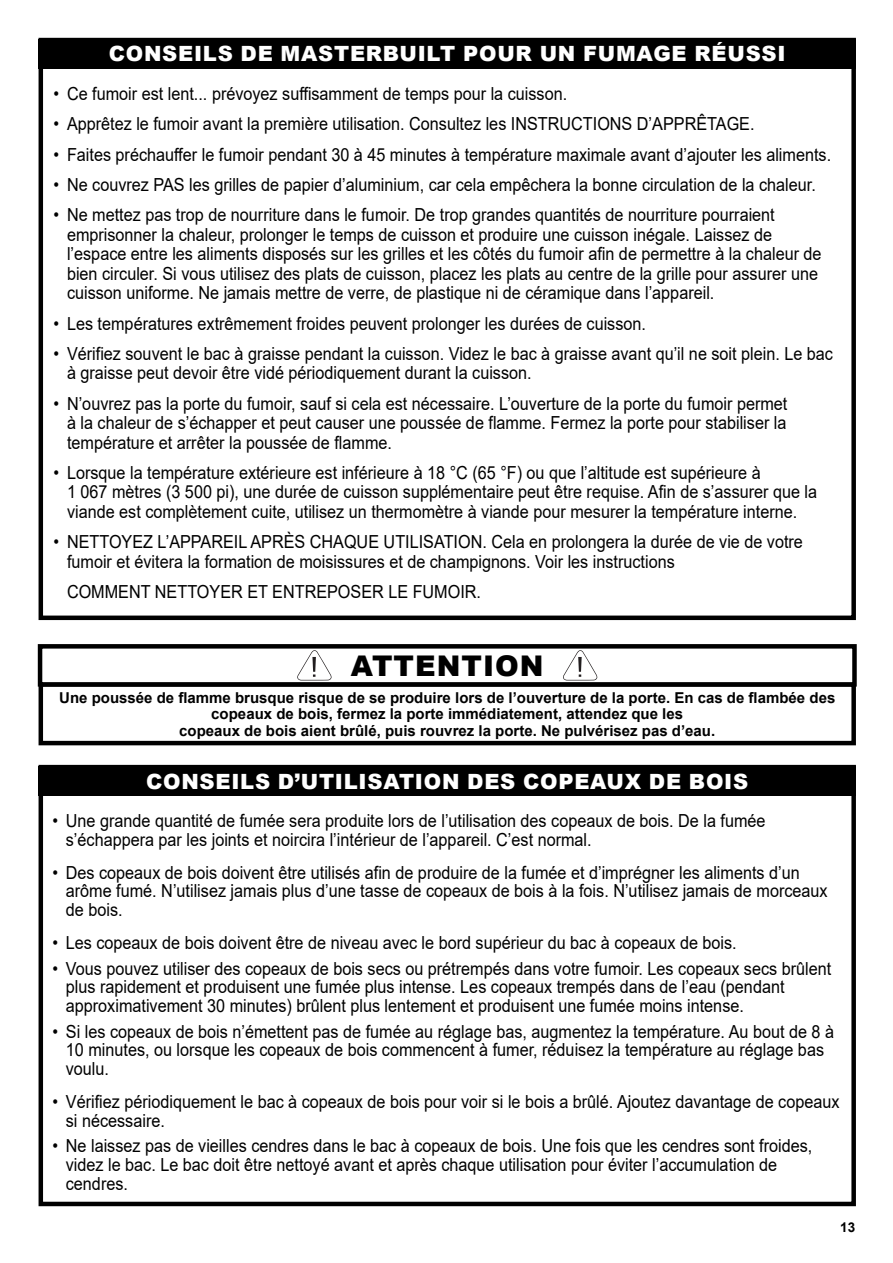
<style>
.page{position:relative;width:893px;height:1263px;background:#fff}
.page>*{position:absolute;margin:0;border:0;box-sizing:border-box;transform-origin:0 0}
.t1{font:900 28.5px "Arial";letter-spacing:.035em;color:#000}
.t2{font:900 21px "Arial";letter-spacing:.035em;color:#fff}
.t3{font:18px/19.5px "Arial";color:#000;scale:.9 1}
.t4{font:700 15px/16.5px "Arial";color:#000;text-align:center}
.t5{font:700 13.5px "Arial";color:#000}
</style>
<div class="page">
<div style="left:39px;top:38px;width:817px;height:582px;border:4px solid #000"></div>
<div style="left:39px;top:39px;width:817px;height:30px;background:#000"></div>
<div style="left:39px;top:765px;width:817px;height:441px;border:4px solid #000"></div>
<div style="left:39px;top:766px;width:817px;height:30px;background:#000"></div>
<div style="left:39px;top:682px;width:817px;height:63px;border:4px solid #000"></div>
<div style="left:38px;top:644px;width:819px;height:43px;border:4px solid #000"></div>
<svg style="left:297px;top:650px;width:35px;height:30px"></svg>
<svg style="left:563px;top:650px;width:35px;height:30px"></svg>
<p class="t2" style="left:109px;top:39px;width:678px">CONSEILS DE MASTERBUILT POUR UN FUMAGE RÉUSSI</p>
<p class="t3" style="left:54px;top:84px;width:572px">• Ce fumoir est lent... prévoyez suffisamment de temps pour la cuisson.</p>
<p class="t3" style="left:54px;top:114px;width:780px">• Apprêtez le fumoir avant la première utilisation. Consultez les INSTRUCTIONS D’APPRÊTAGE.</p>
<p class="t3" style="left:54px;top:144px;width:865px">• Faites préchauffer le fumoir pendant 30 à 45 minutes à température maximale avant d’ajouter les aliments.</p>
<p class="t3" style="left:54px;top:175px;width:848px">• Ne couvrez PAS les grilles de papier d’aluminium, car cela empêchera la bonne circulation de la chaleur.</p>
<p class="t3" style="left:67px;top:205px;width:840px;text-indent:-13px">• Ne mettez pas trop de nourriture dans le fumoir. De trop grandes quantités de nourriture pourraient emprisonner la chaleur, prolonger le temps de cuisson et produire une cuisson inégale. Laissez de l’espace entre les aliments disposés sur les grilles et les côtés du fumoir afin de permettre à la chaleur de bien circuler. Si vous utilisez des plats de cuisson, placez les plats au centre de la grille pour assurer une cuisson uniforme. Ne jamais mettre de verre, de plastique ni de céramique dans l’appareil.</p>
<p class="t3" style="left:54px;top:313px;width:660px">• Les températures extrêmement froides peuvent prolonger les durées de cuisson.</p>
<p class="t3" style="left:67px;top:344px;width:853px;text-indent:-13px">• Vérifiez souvent le bac à graisse pendant la cuisson. Videz le bac à graisse avant qu’il ne soit plein. Le bac à graisse peut devoir être vidé périodiquement durant la cuisson.</p>
<p class="t3" style="left:67px;top:393px;width:802px;text-align:justify;text-indent:-13px">• N’ouvrez pas la porte du fumoir, sauf si cela est nécessaire. L’ouverture de la porte du fumoir permet à la chaleur de s’échapper et peut causer une poussée de flamme. Fermez la porte pour stabiliser la température et arrêter la poussée de flamme.</p>
<p class="t3" style="left:67px;top:463px;width:835px;text-indent:-13px">• Lorsque la température extérieure est inférieure à 18 °C (65 °F) ou que l’altitude est supérieure à<br>1 067 mètres (3 500 pi), une durée de cuisson supplémentaire peut être requise. Afin de s’assurer que la viande est complètement cuite, utilisez un thermomètre à viande pour mesurer la température interne.</p>
<p class="t3" style="left:67px;top:532px;width:819px;text-indent:-13px">• NETTOYEZ L’APPAREIL APRÈS CHAQUE UTILISATION. Cela en prolongera la durée de vie de votre fumoir et évitera la formation de moisissures et de champignons. Voir les instructions</p>
<p class="t3" style="left:67px;top:582px;width:462px">COMMENT NETTOYER ET ENTREPOSER LE FUMOIR.</p>
<h1 class="t1" style="left:351px;top:645px;width:194px">ATTENTION</h1>
<p class="t4" style="left:59px;top:689px;width:778px">Une poussée de flamme brusque risque de se produire lors de l’ouverture de la porte. En cas de flambée des copeaux de bois, fermez la porte immédiatement, attendez que les<br>copeaux de bois aient brûlé, puis rouvrez la porte. Ne pulvérisez pas d’eau.</p>
<p class="t2" style="left:146px;top:766px;width:604px">CONSEILS D’UTILISATION DES COPEAUX DE BOIS</p>
<p class="t3" style="left:66px;top:811px;width:779px;line-height:18.8px;text-indent:-13px">• Une grande quantité de fumée sera produite lors de l’utilisation des copeaux de bois. De la fumée s’échappera par les joints et noircira l’intérieur de l’appareil. C’est normal.</p>
<p class="t3" style="left:66px;top:863px;width:848px;line-height:18.8px;text-indent:-13px">• Des copeaux de bois doivent être utilisés afin de produire de la fumée et d’imprégner les aliments d’un arôme fumé. N’utilisez jamais plus d’une tasse de copeaux de bois à la fois. N’utilisez jamais de morceaux de bois.</p>
<p class="t3" style="left:52px;top:933px;width:762px">• Les copeaux de bois doivent être de niveau avec le bord supérieur du bac à copeaux de bois.</p>
<p class="t3" style="left:66px;top:959px;width:852px;line-height:18.8px;text-indent:-13px">• Vous pouvez utiliser des copeaux de bois secs ou prétrempés dans votre fumoir. Les copeaux secs brûlent plus rapidement et produisent une fumée plus intense. Les copeaux trempés dans de l’eau (pendant approximativement 30 minutes) brûlent plus lentement et produisent une fumée moins intense.</p>
<p class="t3" style="left:66px;top:1022px;width:855px;line-height:18.8px;text-indent:-13px">• Si les copeaux de bois n’émettent pas de fumée au réglage bas, augmentez la température. Au bout de 8 à<br>10 minutes, ou lorsque les copeaux de bois commencent à fumer, réduisez la température au réglage bas voulu.</p>
<p class="t3" style="left:66px;top:1092px;width:861px;line-height:18.8px;text-indent:-13px">• Vérifiez périodiquement le bac à copeaux de bois pour voir si le bois a brûlé. Ajoutez davantage de copeaux si nécessaire.</p>
<p class="t3" style="left:66px;top:1136px;width:831px;line-height:18.8px;text-indent:-13px">• Ne laissez pas de vieilles cendres dans le bac à copeaux de bois. Une fois que les cendres sont froides, videz le bac. Le bac doit être nettoyé avant et après chaque utilisation pour éviter l’accumulation de cendres.</p>
<p class="t5" style="left:840px;top:1218px;width:17px">13</p>
</div>
